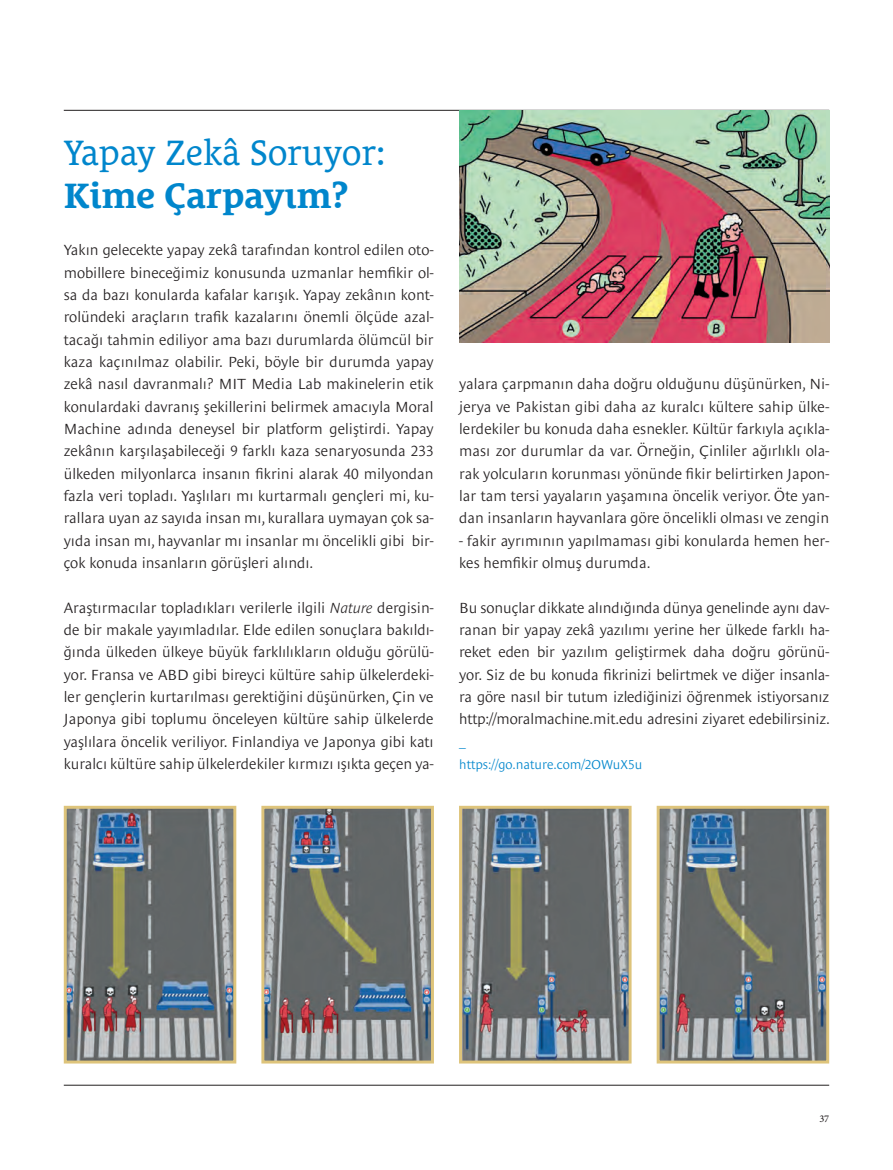
<style>
.page{position:relative;width:893px;height:1170px;background:#fff}
.page>*{position:absolute;margin:0;border:0;box-sizing:border-box;transform-origin:0 0}
.t1{font:36px "Le Monde Courrier Pro";color:#0086cc}
.t2{font:700 36px "Le Monde Courrier Pro";color:#0086cc}
.t3{font:300 15px/22.4px "Le Monde Sans Pro";color:#231f20;text-align:justify}
.t4{font:300 13.2px "Le Monde Sans Pro";color:#0086cc}
.t5{font:500 10.35px "Minion Pro";color:#231f20}
.s1{font-style:italic}
</style>
<div class="page">
<hr style="left:64px;top:110px;width:765px;height:1px;background:#231f20">
<img style="left:459px;top:110px;width:370px;height:232px">
<img style="left:463px;top:809px;width:165px;height:250px">
<div style="left:459px;top:805px;width:173px;height:258px;border:3px solid #dec47b"></div>
<img style="left:661px;top:809px;width:164px;height:250px">
<div style="left:657px;top:805px;width:172px;height:258px;border:3px solid #dec47b"></div>
<img style="left:68px;top:809px;width:164px;height:250px">
<div style="left:64px;top:805px;width:172px;height:258px;border:3px solid #dec47b"></div>
<img style="left:265px;top:809px;width:165px;height:250px">
<div style="left:261px;top:805px;width:173px;height:258px;border:3px solid #dec47b"></div>
<hr style="left:64px;top:1084px;width:765px;height:1px;background:#231f20">
<h1 class="t1" style="left:64px;top:123px;width:323px">Yapay Zekâ Soruyor:</h1>
<h1 class="t2" style="left:64px;top:166px;width:287px">Kime Çarpayım?</h1>
<p class="t3" style="left:64px;top:237px;width:371px">Yakın gelecekte yapay zekâ tarafından kontrol edilen oto&shy;mobillere bineceğimiz konusunda uzmanlar hemfikir ol&shy;sa da bazı konularda kafalar karışık. Yapay zekânın kont&shy;rolündeki araçların trafik kazalarını önemli ölçüde azal&shy;tacağı tahmin ediliyor ama bazı durumlarda ölümcül bir kaza kaçınılmaz olabilir. Peki, böyle bir durumda yapay zekâ nasıl davranmalı? MIT Media Lab makinelerin etik konulardaki davranış şekillerini belirmek amacıyla Moral Machine adında deneysel bir platform geliştirdi. Yapay zekânın karşılaşabileceği 9 farklı kaza senaryosunda 233 ülkeden milyonlarca insanın fikrini alarak 40 milyondan fazla veri topladı. Yaşlıları mı kurtarmalı gençleri mi, ku&shy;rallara uyan az sayıda insan mı, kurallara uymayan çok sa&shy;yıda insan mı, hayvanlar mı insanlar mı öncelikli gibi bir&shy;çok konuda insanların görüşleri alındı.</p>
<p class="t3" style="left:64px;top:594px;width:371px">Araştırmacılar topladıkları verilerle ilgili <span class="s1">Nature</span> dergisin&shy;de bir makale yayımladılar. Elde edilen sonuçlara bakıldı&shy;ğında ülkeden ülkeye büyük farklılıkların olduğu görülü&shy;yor. Fransa ve ABD gibi bireyci kültüre sahip ülkelerdeki&shy;ler gençlerin kurtarılması gerektiğini düşünürken, Çin ve Japonya gibi toplumu önceleyen kültüre sahip ülkelerde yaşlılara öncelik veriliyor. Finlandiya ve Japonya gibi katı kuralcı kültüre sahip ülkelerdekiler kırmızı ışıkta geçen ya-</p>
<p class="t3" style="left:459px;top:371px;width:371px">yalara çarpmanın daha doğru olduğunu düşünürken, Ni&shy;jerya ve Pakistan gibi daha az kuralcı kültere sahip ülke&shy;lerdekiler bu konuda daha esnekler. Kültür farkıyla açıkla&shy;ması zor durumlar da var. Örneğin, Çinliler ağırlıklı ola&shy;rak yolcuların korunması yönünde fikir belirtirken Japon&shy;lar tam tersi yayaların yaşamına öncelik veriyor. Öte yan&shy;dan insanların hayvanlara göre öncelikli olması ve zengin</p>
<p class="t3" style="left:459px;top:527px;width:371px">- fakir ayrımının yapılmaması gibi konularda hemen her&shy;kes hemfikir olmuş durumda.</p>
<p class="t3" style="left:459px;top:594px;width:372px">Bu sonuçlar dikkate alındığında dünya genelinde aynı dav&shy;ranan bir yapay zekâ yazılımı yerine her ülkede farklı ha&shy;reket eden bir yazılım geliştirmek daha doğru görünü&shy;yor. Siz de bu konuda fikrinizi belirtmek ve diğer insanla&shy;ra göre nasıl bir tutum izlediğinizi öğrenmek istiyorsanız http://moralmachine.mit.edu adresini ziyaret edebilirsiniz.</p>
<p class="t4" style="left:459px;top:753px;width:185px">https://go.nature.com/2OWuX5u</p>
<p class="t5" style="left:819px;top:1111px;width:11px">37</p>
</div>
